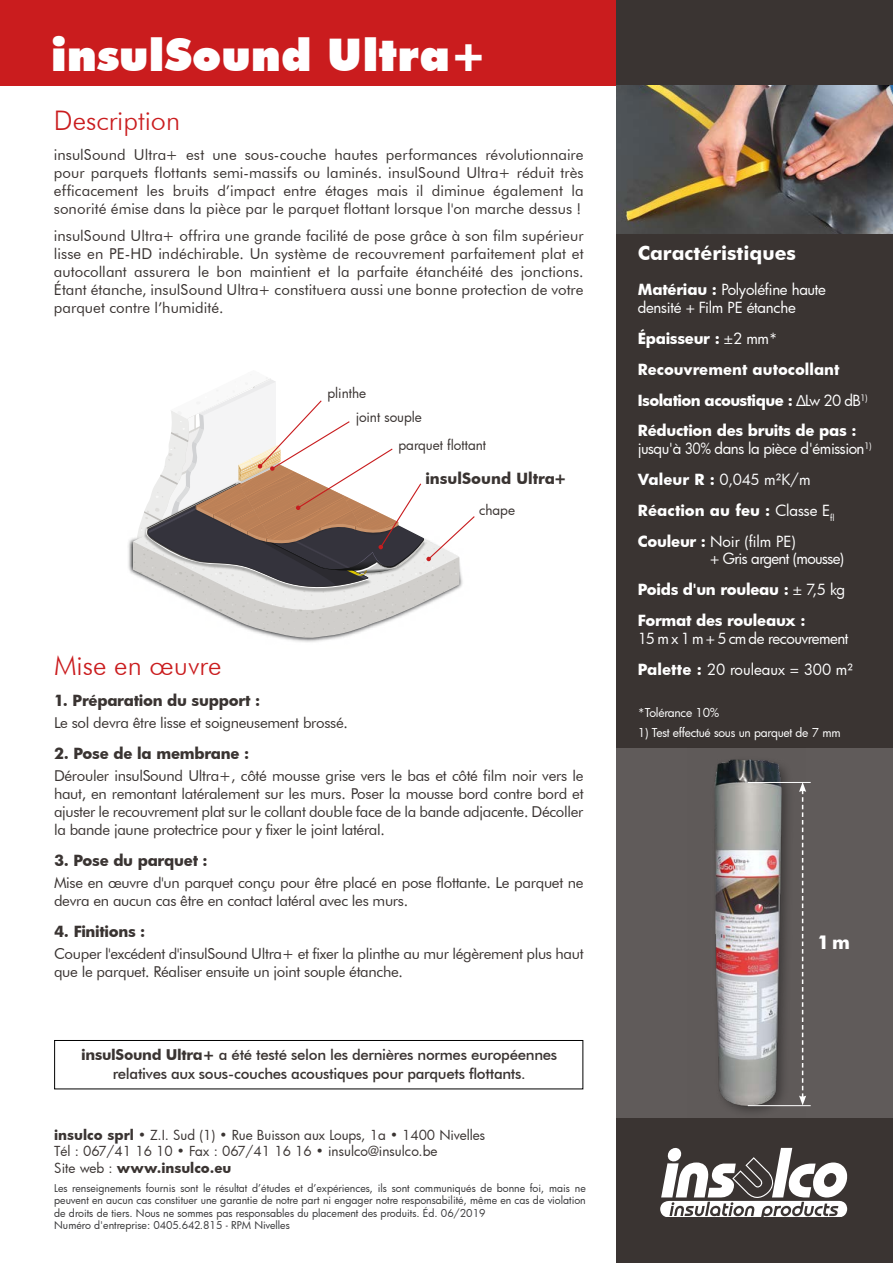
<style>
.page{position:relative;width:893px;height:1263px;background:#fff}
.page>*{position:absolute;margin:0;border:0;box-sizing:border-box;transform-origin:0 0}
.t1{font:900 45px "Futura BT";color:#fff}
.t2{font:300 27px "Futura BT";color:#ca1c1e}
.t3{font:700 19.5px "Futura BT";color:#fff}
.t4{font:700 18px "Futura";color:#fff}
.t5{font:15px/18px "Futura BT";letter-spacing:-.02em;color:#3a3432;text-align:justify}
.t6{font:15px/30.8px "Futura";letter-spacing:-.025em;color:#fff}
.t7{font:700 15px/30.8px "Futura";letter-spacing:-.02em;color:#fff}
.t8{font:500 15px/19.5px "Futura BT";letter-spacing:-.02em;color:#3a3432;text-align:center}
.t9{font:700 15px "Futura";letter-spacing:-.02em;color:#3a3432}
.t10{font:700 15px "Futura";color:#3a3432}
.t11{font:13.5px/16.5px "Futura";color:#3a3432}
.t12{font:12px "Futura";letter-spacing:-.02em;color:#fff}
.t13{font:10.5px/12.6px "Futura";color:#373739}
.s1{font-weight:700}
.s2{font-weight:400}
.s3{font-weight:700;color:#fdfeff}
.s4{color:#fdfeff}
</style>
<div class="page">
<div style="left:0;top:0;width:893px;height:85px;background:#ca1c1e"></div>
<div style="left:617px;top:0;width:276px;height:1263px;background:#3a3432"></div>
<svg style="left:660px;top:1147px;width:187px;height:70px"></svg>
<div style="left:617px;top:748px;width:276px;height:370px;background:#605b5a"></div>
<div style="left:54px;top:1040px;width:529px;height:49px;border:1px solid #000"></div>
<img style="left:128px;top:538px;width:197px;height:104px">
<img style="left:617px;top:85px;width:276px;height:149px">
<svg style="left:133px;top:377px;width:342px;height:263px"></svg>
<img style="left:714px;top:759px;width:92px;height:353px">
<svg style="left:799px;top:783px;width:7px;height:322px"></svg>
<hr style="left:748px;top:782px;width:63px;height:1px;background:#fff">
<hr style="left:748px;top:1105px;width:63px;height:1px;background:#fff">
<h1 class="t1" style="left:51px;top:28px;width:438px">insulSound Ultra+</h1>
<h2 class="t2" style="left:54px;top:104px;width:128px">Description</h2>
<p class="t5" style="left:54px;top:146px;width:531px">insulSound Ultra+ est une sous-couche hautes performances révolutionnaire pour parquets flottants semi-massifs ou laminés. insulSound Ultra+ réduit très efficacement les bruits d’impact entre étages mais il diminue également la sonorité émise dans la pièce par le parquet flottant lorsque l'on marche dessus !</p>
<p class="t5" style="left:54px;top:226px;width:531px">insulSound Ultra+ offrira une grande facilité de pose grâce à son film supérieur lisse en PE-HD indéchirable. Un système de recouvrement parfaitement plat et autocollant assurera le bon maintient et la parfaite étanchéité des jonctions.<br>Étant étanche, insulSound Ultra+ constituera aussi une bonne protection de votre parquet contre l’humidité.</p>
<p class="t11" style="left:327px;top:385px;width:40px">plinthe</p>
<p class="t11" style="left:356px;top:409px;width:68px">joint souple</p>
<p class="t11" style="left:398px;top:436px;width:89px">parquet flottant</p>
<p class="t10" style="left:425px;top:467px;width:142px">insulSound Ultra+</p>
<p class="t11" style="left:479px;top:502px;width:37px">chape</p>
<h2 class="t2" style="left:54px;top:649px;width:169px">Mise en œuvre</h2>
<p class="t9" style="left:54px;top:690px;width:208px">1. Préparation du support :</p>
<p class="t5" style="left:54px;top:714px;width:295px">Le sol devra être lisse et soigneusement brossé.</p>
<p class="t9" style="left:54px;top:743px;width:197px">2. Pose de la membrane :</p>
<p class="t5" style="left:54px;top:767px;width:531px">Dérouler insulSound Ultra+, côté mousse grise vers le bas et côté film noir vers le haut, en remontant latéralement sur les murs. Poser la mousse bord contre bord et ajuster le recouvrement plat sur le collant double face de la bande adjacente. Décoller la bande jaune protectrice pour y fixer le joint latéral.</p>
<p class="t9" style="left:54px;top:850px;width:155px">3. Pose du parquet :</p>
<p class="t5" style="left:54px;top:874px;width:531px">Mise en œuvre d'un parquet conçu pour être placé en pose flottante. Le parquet ne devra en aucun cas être en contact latéral avec les murs.</p>
<p class="t9" style="left:54px;top:921px;width:93px">4. Finitions :</p>
<p class="t5" style="left:54px;top:945px;width:531px">Couper l'excédent d'insulSound Ultra+ et fixer la plinthe au mur légèrement plus haut que le parquet. Réaliser ensuite un joint souple étanche.</p>
<p class="t8" style="left:81px;top:1044px;width:478px"><span class="s1">insulSound Ultra+</span> a été testé selon les dernières normes européennes relatives aux sous-couches acoustiques pour parquets flottants.</p>
<p class="t11" style="left:54px;top:1126px;width:432px"><span class="s1">insulco sprl</span> • Z.I. Sud (1) • Rue Buisson aux Loups, 1a • 1400 Nivelles<br>Tél : 067/41 16 10 • Fax : 067/41 16 16 • insulco@insulco.be<br>Site web : <span class="s1">www.insulco.eu</span></p>
<p class="t13" style="left:54px;top:1181px;width:533px">Les renseignements fournis sont le résultat d’études et d’expériences, ils sont communiqués de bonne foi, mais ne peuvent en aucun cas constituer une garantie de notre part ni engager notre responsabilité, même en cas de violation de droits de tiers. Nous ne sommes pas responsables du placement des produits. Éd. 06/2019<br>Numéro d'entreprise: 0405.642.815 - RPM Nivelles</p>
<h3 class="t3" style="left:638px;top:242px;width:160px">Caractéristiques</h3>
<p class="t6" style="left:638px;top:281px;width:190px;line-height:18px"><span class="s1">Matériau :</span> Polyoléfine haute densité + Film PE étanche</p>
<p class="t7" style="left:638px;top:323px;width:231px">Épaisseur : <span class="s2">±2 mm*<br></span>Recouvrement autocollant<br>Isolation acoustique : <span class="s2">∆Lw 20 dB</span><sup>1)<br></sup>Réduction des bruits de pas :</p>
<p class="t6" style="left:638px;top:433px;width:235px">jusqu'à 30% dans la pièce d'émission<sup>1)<br></sup><span class="s3">Valeur R :</span> <span class="s4">0,045 m²K/m<br></span><span class="s1">Réaction au feu :</span> Classe E<sub>fl<br></sub><span class="s1">Couleur :</span> Noir (film PE)</p>
<p class="t7" style="left:638px;top:543px;width:209px;text-align:justify;text-indent:72px"><span class="s2">+ Gris argent (mousse)<br></span>Poids d'un rouleau : <span class="s2">± 7,5 kg </span>Format des rouleaux :</p>
<p class="t6" style="left:638px;top:622px;width:217px">15 m x 1 m + 5 cm de recouvrement<br><span class="s1">Palette :</span> 20 rouleaux = 300 m²</p>
<p class="t12" style="left:638px;top:704px;width:83px">*Tolérance 10%</p>
<p class="t12" style="left:638px;top:725px;width:204px">1) Test effectué sous un parquet de 7 mm</p>
<p class="t4" style="left:817px;top:929px;width:34px">1m</p>
</div>
